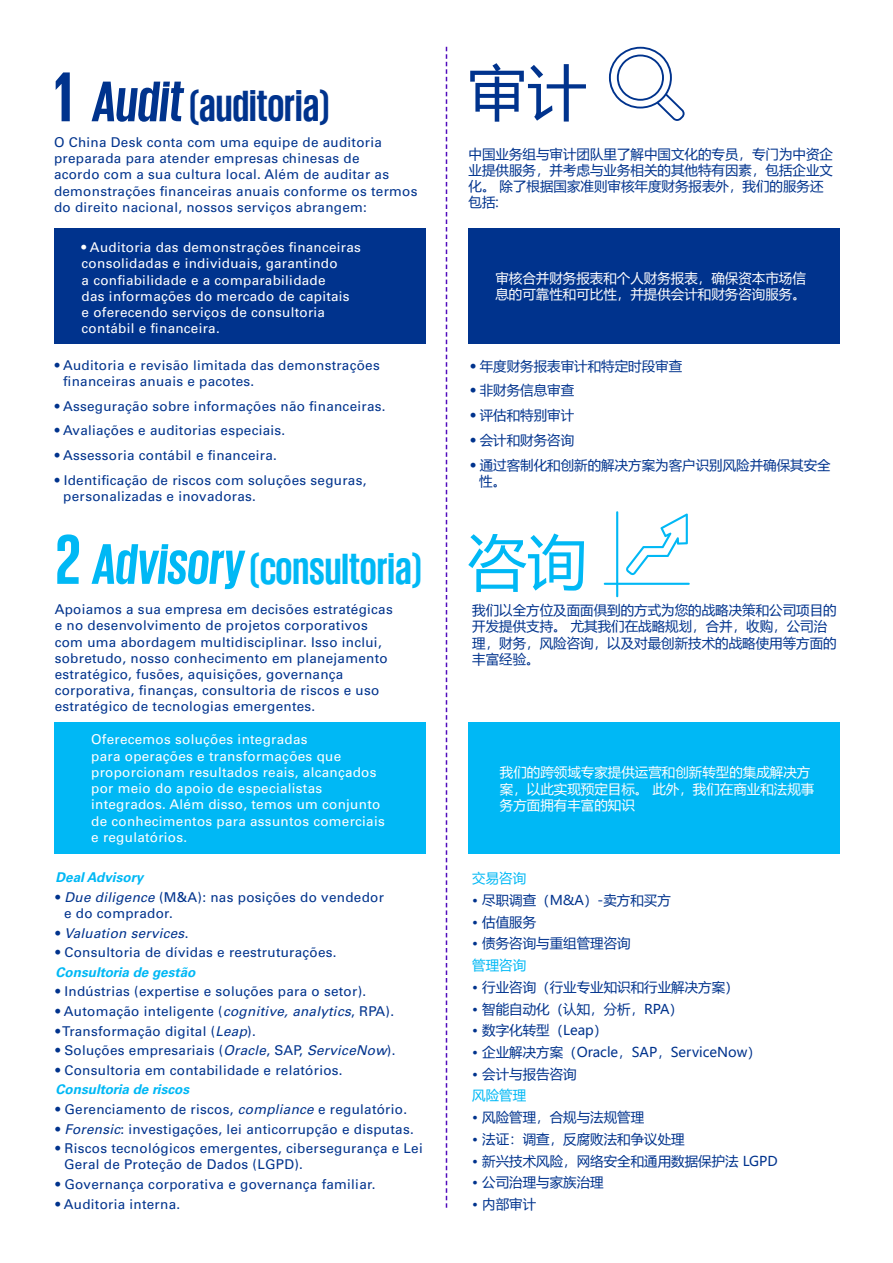
<style>
.page{position:relative;width:893px;height:1263px;background:#fff}
.page>*{position:absolute;margin:0;border:0;box-sizing:border-box;transform-origin:0 0}
.t1{font:60px "Microsoft Ya Hei UI";color:#00338d}
.t2{font:60px "Microsoft Ya Hei UI";color:#00b8f5}
.t3{font:700 45px "KPMG";color:#00b8f5}
.t4{font:700 45px "KPMG";color:#00338d}
.t5{font:13.5px/16.2px "Univers LT Std";letter-spacing:.02em;color:#00338d}
.t6{font:13.5px/16.2px "Microsoft Ya Hei UI";color:#00338d}
.t7{font:13.5px/16.2px "Univers LT Std";letter-spacing:.02em;color:#fff}
.t8{font:13.5px/16.2px "Microsoft Ya Hei UI";color:#fff}
.t9{font:italic 700 13.5px "Univers LT Std";color:#00b8f5}
.t10{font:italic 13.5px "Univers LT Std";letter-spacing:.02em;color:#00338d}
.t11{font:13.5px "Microsoft Ya Hei UI";color:#00b8f5}
.s1{font-size:72px}
.s2{font-style:italic;font-size:58.5px}
.s3{font-family:"Univers LT Std"}
.s4{font-style:italic}
.s5{font-style:normal}
</style>
<div class="page">
<div style="left:55px;top:228px;width:371px;height:116px;background:#00338d"></div>
<div style="left:468px;top:228px;width:372px;height:116px;background:#00338d"></div>
<svg style="left:609px;top:47px;width:76px;height:74px"></svg>
<svg style="left:446px;top:47px;width:1px;height:1161px"></svg>
<div style="left:55px;top:722px;width:371px;height:132px;background:#00b8f5"></div>
<div style="left:468px;top:722px;width:372px;height:132px;background:#00b8f5"></div>
<svg style="left:604px;top:511px;width:86px;height:86px"></svg>
<h1 class="t1" style="left:467px;top:52px;width:121px">审计</h1>
<h2 class="t4" style="left:54px;top:83px;width:277px"><span class="s1">1</span> <span class="s2">Audit</span>(auditoria)</h2>
<p class="t5" style="left:54px;top:134px;width:365px">O China Desk conta com uma equipe de auditoria preparada para atender empresas chinesas de<br>acordo com a sua cultura local. Além de auditar as demonstrações financeiras anuais conforme os termos do direito nacional, nossos serviços abrangem:</p>
<p class="t6" style="left:468px;top:145px;width:366px">中国业务组与审计团队里了解中国文化的专员，专门为中资企业提供服务，并考虑与业务相关的其他特有因素，包括企业文化。 除了根据国家准则审核年度财务报表外，我们的服务还包括:</p>
<p class="t7" style="left:82px;top:239px;width:281px">• Auditoria das demonstrações financeiras consolidadas e individuais, garantindo<br>a confiabilidade e a comparabilidade<br>das informações do mercado de capitais<br>e oferecendo serviços de consultoria contábil e financeira.</p>
<p class="t5" style="left:63px;top:357px;width:318px;text-indent:-9px">• Auditoria e revisão limitada das demonstrações financeiras anuais e pacotes.</p>
<p class="t5" style="left:55px;top:398px;width:332px">• Asseguração sobre informações não financeiras.</p>
<p class="t5" style="left:55px;top:422px;width:232px">• Avaliações e auditorias especiais.</p>
<p class="t5" style="left:55px;top:447px;width:224px">• Assessoria contábil e financeira.</p>
<p class="t5" style="left:63px;top:472px;width:305px;text-indent:-9px">• Identificação de riscos com soluções seguras, personalizadas e inovadoras.</p>
<p class="t8" style="left:495px;top:270px;width:312px">审核合并财务报表和个人财务报表，确保资本市场信息的可靠性和可比性，并提供会计和财务咨询服务。</p>
<p class="t6" style="left:471px;top:357px;width:213px"><span class="s3">•</span> 年度财务报表审计和特定时段审查</p>
<p class="t6" style="left:471px;top:382px;width:105px"><span class="s3">•</span> 非财务信息审查</p>
<p class="t6" style="left:471px;top:407px;width:105px"><span class="s3">•</span> 评估和特别审计</p>
<p class="t6" style="left:471px;top:431px;width:105px"><span class="s3">•</span> 会计和财务咨询</p>
<p class="t6" style="left:479px;top:456px;width:353px;text-indent:-9px"><span class="s3">•</span> 通过客制化和创新的解决方案为客户识别风险并确保其安全性。</p>
<h1 class="t2" style="left:467px;top:522px;width:121px">咨询</h1>
<h2 class="t3" style="left:56px;top:546px;width:368px"><span class="s1">2</span> <span class="s2">Advisory</span>(consultoria)</h2>
<p class="t5" style="left:55px;top:601px;width:339px">Apoiamos a sua empresa em decisões estratégicas e no desenvolvimento de projetos corporativos com uma abordagem multidisciplinar. Isso inclui, sobretudo, nosso conhecimento em planejamento estratégico, fusões, aquisições, governança corporativa, finanças, consultoria de riscos e uso estratégico de tecnologias emergentes.</p>
<p class="t6" style="left:472px;top:602px;width:366px">我们以全方位及面面俱到的方式为您的战略决策和公司项目的开发提供支持。 尤其我们在战略规划，合并，收购，公司治理，财务，风险咨询，以及对最创新技术的战略使用等方面的丰富经验。</p>
<p class="t7" style="left:91px;top:732px;width:295px">Oferecemos soluções integradas<br>para operações e transformações que proporcionam resultados reais, alcançados por meio do apoio de especialistas integrados. Além disso, temos um conjunto de conhecimentos para assuntos comerciais e regulatórios.</p>
<p class="t9" style="left:56px;top:869px;width:89px">Deal Advisory</p>
<p class="t5" style="left:64px;top:889px;width:321px;text-indent:-9px">• <span class="s4">Due diligence</span> (M&amp;A): nas posições do vendedor e do comprador.</p>
<p class="t10" style="left:56px;top:925px;width:134px"><span class="s5">•</span> Valuation services<span class="s5">.</span></p>
<p class="t5" style="left:56px;top:944px;width:283px">• Consultoria de dívidas e reestruturações.</p>
<p class="t9" style="left:56px;top:964px;width:141px">Consultoria de gestão</p>
<p class="t5" style="left:56px;top:983px;width:312px">• Indústrias (expertise e soluções para o setor).</p>
<p class="t5" style="left:56px;top:1003px;width:340px">• Automação inteligente (<span class="s4">cognitive, analytics</span>, RPA).</p>
<p class="t5" style="left:56px;top:1023px;width:202px">• Transformação digital (<span class="s4">Leap</span>).</p>
<p class="t5" style="left:56px;top:1042px;width:341px">• Soluções empresariais (<span class="s4">Oracle</span>, SAP, <span class="s4">ServiceNow</span>).</p>
<p class="t5" style="left:56px;top:1062px;width:289px">• Consultoria em contabilidade e relatórios.</p>
<p class="t9" style="left:56px;top:1082px;width:135px">Consultoria de riscos</p>
<p class="t5" style="left:56px;top:1101px;width:353px">• Gerenciamento de riscos, <span class="s4">compliance</span> e regulatório.</p>
<p class="t5" style="left:56px;top:1121px;width:360px">• <span class="s4">Forensic</span>: investigações, lei anticorrupção e disputas.</p>
<p class="t5" style="left:64px;top:1140px;width:360px;text-indent:-9px">• Riscos tecnológicos emergentes, cibersegurança e Lei<br>Geral de Proteção de Dados (LGPD).</p>
<p class="t5" style="left:56px;top:1176px;width:322px">• Governança corporativa e governança familiar.</p>
<p class="t5" style="left:56px;top:1196px;width:126px">• Auditoria interna.</p>
<p class="t8" style="left:500px;top:764px;width:316px">我们的跨领域专家提供运营和创新转型的集成解决方案，以此实现预定目标。 此外，我们在商业和法规事务方面拥有丰富的知识</p>
<p class="t11" style="left:472px;top:869px;width:55px">交易咨询</p>
<p class="t6" style="left:472px;top:891px;width:200px">• 尽职调查（M&amp;A）-卖方和买方</p>
<p class="t6" style="left:472px;top:913px;width:65px">• 估值服务</p>
<p class="t6" style="left:472px;top:935px;width:160px">• 债务咨询与重组管理咨询</p>
<p class="t11" style="left:472px;top:956px;width:55px">管理咨询</p>
<p class="t6" style="left:472px;top:978px;width:268px">• 行业咨询（行业专业知识和行业解决方案）</p>
<p class="t6" style="left:472px;top:1000px;width:212px">• 智能自动化（认知，分析，RPA）</p>
<p class="t6" style="left:472px;top:1022px;width:137px">• 数字化转型（Leap）</p>
<p class="t6" style="left:472px;top:1043px;width:290px">• 企业解决方案（Oracle，SAP，ServiceNow）</p>
<p class="t6" style="left:472px;top:1065px;width:106px">• 会计与报告咨询</p>
<p class="t11" style="left:472px;top:1086px;width:55px">风险管理</p>
<p class="t6" style="left:472px;top:1109px;width:173px">• 风险管理，合规与法规管理</p>
<p class="t6" style="left:472px;top:1130px;width:214px">• 法证：调查，反腐败法和争议处理</p>
<p class="t6" style="left:472px;top:1152px;width:307px">• 新兴技术风险，网络安全和通用数据保护法 LGPD</p>
<p class="t6" style="left:472px;top:1174px;width:133px">• 公司治理与家族治理</p>
<p class="t6" style="left:472px;top:1196px;width:65px">• 内部审计</p>
</div>
